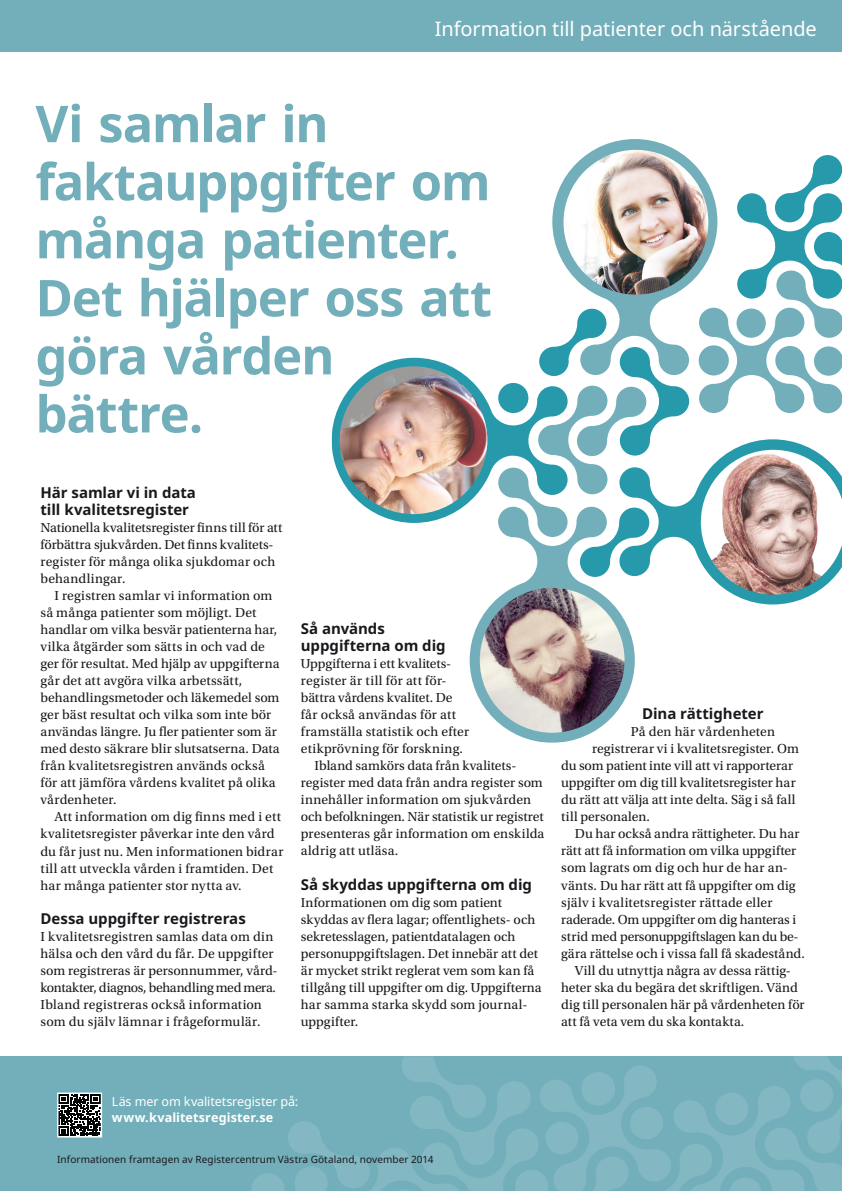
<style>
.page{position:relative;width:842px;height:1191px;background:#fff}
.page>*{position:absolute;margin:0;border:0;box-sizing:border-box;transform-origin:0 0}
.t1{font:700 50.8px/58px "Noto Sans";letter-spacing:-.025em;color:#73afba}
.t2{font:20px "Noto Sans";letter-spacing:-.005em;color:#fff}
.t3{font:700 15px/17px "Noto Sans";letter-spacing:-.005em;color:#1a181c}
.t4{font:13.7px/17px "Utopia Std";letter-spacing:.005em;color:#1a181c}
.t5{font:13.7px "Utopia Std";letter-spacing:-.015em;color:#1a181c}
.t6{font:13.7px "Utopia Std";letter-spacing:.025em;color:#1a181c}
.t7{font:12.6px "Noto Sans";letter-spacing:-.01em;color:#fff}
.t8{font:700 12.6px "Noto Sans";letter-spacing:.01em;color:#fff}
.t9{font:10px "Noto Sans";letter-spacing:.01em;color:#1a181c}
</style>
<div class="page">
<div style="left:0;top:0;width:842px;height:51px;background:#73afba"></div>
<svg style="left:332px;top:139px;width:510px;height:603px"></svg>
<img style="left:563px;top:150px;width:145px;height:145px;border-radius:72px">
<img style="left:701px;top:450px;width:141px;height:144px">
<img style="left:340px;top:366px;width:147px;height:148px;border-radius:74px">
<div style="left:0;top:1056px;width:842px;height:135px;background:#73afba"></div>
<svg style="left:251px;top:1056px;width:591px;height:135px"></svg>
<svg style="left:57px;top:1092px;width:46px;height:46px;background:#636667"></svg>
<img style="left:480px;top:588px;width:145px;height:144px;border-radius:72px">
<h2 class="t2" style="left:435px;top:15px;width:384px">Information till patienter och närstående</h2>
<h1 class="t1" style="left:35px;top:93px;width:458px">Vi samlar in faktauppgifter om många patienter.<br>Det hjälper oss att göra vården bättre.</h1>
<p class="t3" style="left:41px;top:484px;width:157px">Här samlar vi in data till kvalitetsregister</p>
<p class="t4" style="left:41px;top:519px;width:243px">Nationella kvalitetsregister finns till för att förbättra sjukvården. Det finns kvalitets&shy;register för många olika sjukdomar och behandlingar.</p>
<p class="t4" style="left:41px;top:587px;width:241px;text-indent:14px">I registren samlar vi information om så många patienter som möjligt. Det handlar om vilka besvär patienterna har, vilka åtgärder som sätts in och vad de ger för resultat. Med hjälp av uppgifterna går det att avgöra vilka arbetssätt, behandlingsmetoder och läkemedel som ger bäst resultat och vilka som inte bör användas längre. Ju fler patienter som är med desto säkrare blir slutsatserna. Data från kvalitetsregistren används också för att jämföra vårdens kvalitet på olika vårdenheter.</p>
<p class="t4" style="left:41px;top:808px;width:244px;text-indent:14px">Att information om dig finns med i ett kvalitetsregister påverkar inte den vård du får just nu. Men informationen bidrar till att utveckla vården i framtiden. Det har många patienter stor nytta av.</p>
<p class="t3" style="left:41px;top:909px;width:207px">Dessa uppgifter registreras</p>
<p class="t4" style="left:41px;top:927px;width:239px">I kvalitetsregistren samlas data om din hälsa och den vård du får. De uppgifter som registreras är personnummer, vård&shy;kontakter, diagnos, behandling med mera.<br>Ibland registreras också information som du själv lämnar i frågeformulär.</p>
<p class="t3" style="left:301px;top:620px;width:146px">Så används uppgifterna om dig</p>
<p class="t4" style="left:301px;top:655px;width:152px">Uppgifterna i ett kvalitets-</p>
<p class="t6" style="left:301px;top:673px;width:147px">register är till för att för-</p>
<p class="t4" style="left:301px;top:689px;width:153px">bättra vårdens kvalitet. De</p>
<p class="t4" style="left:301px;top:706px;width:157px">får också användas för att</p>
<p class="t4" style="left:301px;top:723px;width:170px">framställa statistik och efter</p>
<p class="t4" style="left:301px;top:740px;width:164px">etikprövning för forskning.</p>
<p class="t4" style="left:314px;top:757px;width:203px">Ibland samkörs data från kvalitets-</p>
<p class="t4" style="left:301px;top:774px;width:243px">register med data från andra register som</p>
<p class="t4" style="left:301px;top:791px;width:232px">innehåller information om sjukvården</p>
<p class="t4" style="left:301px;top:808px;width:244px">och befolkningen. När statistik ur registret</p>
<p class="t4" style="left:301px;top:825px;width:245px">presenteras går information om enskilda</p>
<p class="t4" style="left:301px;top:842px;width:99px">aldrig att utläsa.</p>
<p class="t3" style="left:301px;top:875px;width:233px">Så skyddas uppgifterna om dig</p>
<p class="t4" style="left:301px;top:893px;width:242px">Informationen om dig som patient skyddas av flera lagar; offentlighets- och sekretesslagen, patientdatalagen och personuppgiftslagen. Det innebär att det är mycket strikt reglerat vem som kan få tillgång till uppgifter om dig. Uppgifterna har samma starka skydd som journal&shy;uppgifter.</p>
<p class="t3" style="left:642px;top:705px;width:123px">Dina rättigheter</p>
<p class="t4" style="left:631px;top:723px;width:146px">På den här vårdenheten</p>
<p class="t4" style="left:592px;top:740px;width:208px">registrerar vi i kvalitetsregister. Om</p>
<p class="t4" style="left:561px;top:757px;width:233px">du som patient inte vill att vi rapporterar</p>
<p class="t4" style="left:561px;top:774px;width:236px">uppgifter om dig till kvalitetsregister har</p>
<p class="t4" style="left:561px;top:791px;width:236px">du rätt att välja att inte delta. Säg i så fall</p>
<p class="t4" style="left:561px;top:808px;width:90px">till personalen.</p>
<p class="t4" style="left:575px;top:825px;width:226px">Du har också andra rättigheter. Du har</p>
<p class="t4" style="left:561px;top:842px;width:236px">rätt att få information om vilka uppgifter</p>
<p class="t4" style="left:561px;top:859px;width:228px">som lagrats om dig och hur de har an-</p>
<p class="t4" style="left:561px;top:876px;width:236px">vänts. Du har rätt att få uppgifter om dig</p>
<p class="t4" style="left:561px;top:893px;width:213px">själv i kvalitetsregister rättade eller</p>
<p class="t5" style="left:561px;top:911px;width:236px">raderade. Om uppgifter om dig hanteras i</p>
<p class="t5" style="left:561px;top:928px;width:239px">strid med personuppgiftslagen kan du be-</p>
<p class="t4" style="left:561px;top:944px;width:245px">gära rättelse och i vissa fall få skadestånd.</p>
<p class="t4" style="left:575px;top:961px;width:217px">Vill du utnyttja några av dessa rättig-</p>
<p class="t4" style="left:561px;top:978px;width:238px">heter ska du begära det skriftligen. Vänd</p>
<p class="t4" style="left:561px;top:995px;width:245px">dig till personalen här på vårdenheten för</p>
<p class="t4" style="left:561px;top:1012px;width:185px">att få veta vem du ska kontakta.</p>
<p class="t7" style="left:112px;top:1092px;width:188px">Läs mer om kvalitetsregister på:</p>
<p class="t8" style="left:112px;top:1108px;width:163px">www.kvalitetsregister.se</p>
<p class="t9" style="left:57px;top:1152px;width:378px">Informationen framtagen av Registercentrum Västra Götaland, november 2014</p>
</div>
